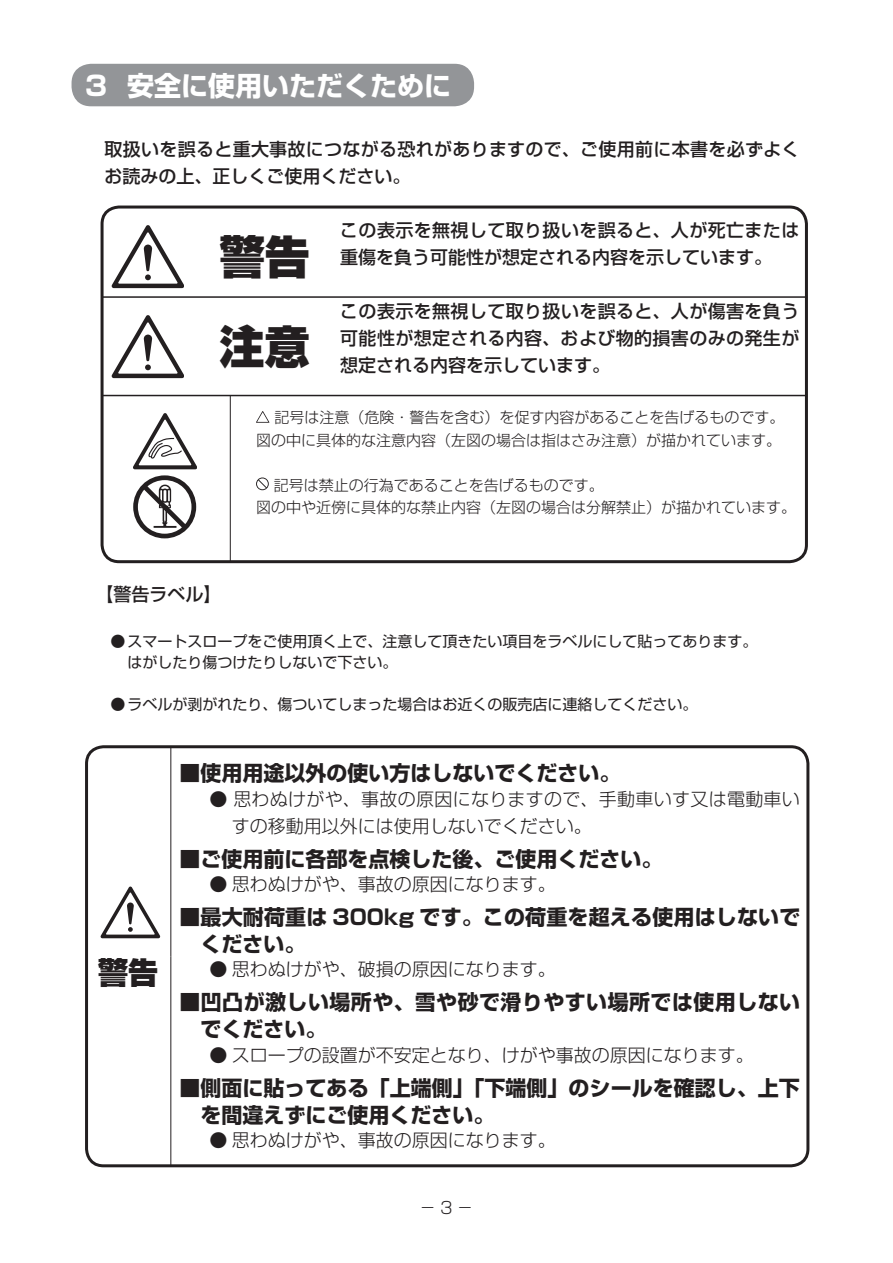
<style>
.page{position:relative;width:893px;height:1263px;background:#fff}
.page>*{position:absolute;margin:0;border:0;box-sizing:border-box;transform-origin:0 0}
.t1{font:900 45px/90px "Shin Go Pro";color:#231f20}
.t2{font:900 30px "Shin Go Pro";color:#231f20}
.t3{font:700 27px "Shin Go Pro";color:#fff}
.t4{font:700 21px/27px "Shin Go Pro";color:#231f20}
.t5{font:700 21px/27px "Shin Go Pro";letter-spacing:.02em;color:#231f20}
.t6{font:500 18px/27px "Shin Go Pro";letter-spacing:.015em;color:#231f20}
.t7{font:300 18px/27px "Shin Go Pro";color:#231f20}
.t8{font:300 16.5px "Shin Go Pro";color:#231f20}
.t9{font:300 15px/22.5px "Shin Go Pro";color:#231f20;text-align:right}
.t10{font:15px/21px "Shin Go Pro";color:#231f20}
</style>
<div class="page">
<div style="left:72px;top:64px;width:402px;height:42px;background:#939598;border-radius:20px"></div>
<svg style="left:256px;top:411px;width:13px;height:12px"></svg>
<svg style="left:256px;top:477px;width:13px;height:13px"></svg>
<svg style="left:112px;top:225px;width:72px;height:63px"></svg>
<svg style="left:112px;top:315px;width:72px;height:63px"></svg>
<svg style="left:133px;top:413px;width:64px;height:56px"></svg>
<svg style="left:133px;top:475px;width:63px;height:63px"></svg>
<div style="left:101px;top:206px;width:707px;height:357px;border:3px solid #231f20;border-radius:17px"></div>
<hr style="left:103px;top:395px;width:704px;height:1px;background:#231f20">
<hr style="left:101px;top:296px;width:706px;height:2px;background:#231f20">
<hr style="left:230px;top:396px;width:1px;height:166px;background:#231f20">
<hr style="left:170px;top:746px;width:1px;height:210px;background:#231f20">
<hr style="left:170px;top:956px;width:1px;height:211px;background:#231f20">
<svg style="left:100px;top:886px;width:60px;height:52px"></svg>
<div style="left:85px;top:745px;width:724px;height:422px;border:3px solid #231f20;border-radius:17px"></div>
<h3 class="t3" style="left:85px;top:64px;width:368px">3 安全に使用いただくために</h3>
<p class="t6" style="left:105px;top:133px;width:697px">取扱いを誤ると重大事故につながる恐れがありますので、ご使用前に本書を必ずよくお読みの上、正しくご使用ください。</p>
<p class="t6" style="left:340px;top:214px;width:461px">この表示を無視して取り扱いを誤ると、人が死亡または重傷を負う可能性が想定される内容を示しています。</p>
<p class="t6" style="left:340px;top:295px;width:461px;text-align:justify">この表示を無視して取り扱いを誤ると、人が傷害を負う可能性が想定される内容、および物的損害のみの発生が想定される内容を示しています。</p>
<p class="t9" style="left:256px;top:404px;width:530px">記号は注意（危険・警告を含む）を促す内容があることを告げるものです。図の中に具体的な注意内容（左図の場合は指はさみ注意）が描かれています。</p>
<p class="t9" style="left:256px;top:472px;width:541px;text-align:left;text-indent:18px">記号は禁止の行為であることを告げるものです。<br>図の中や近傍に具体的な禁止内容（左図の場合は分解禁止）が描かれています。</p>
<h1 class="t1" style="left:220px;top:207px;width:91px">警告注意</h1>
<p class="t6" style="left:96px;top:579px;width:127px">【警告ラベル】</p>
<p class="t10" style="left:128px;top:628px;width:632px;text-indent:-17px">● スマートスロープをご使用頂く上で、注意して頂きたい項目をラベルにして貼ってあります。はがしたり傷つけたりしないで下さい。</p>
<p class="t10" style="left:111px;top:691px;width:589px">● ラベルが剥がれたり、傷ついてしまった場合はお近くの販売店に連絡してください。</p>
<h2 class="t2" style="left:98px;top:948px;width:61px">警告</h2>
<p class="t4" style="left:179px;top:758px;width:443px">■使用用途以外の使い方はしないでください。</p>
<p class="t7" style="left:232px;top:783px;width:570px;text-indent:-22px">● 思わぬけがや、事故の原因になりますので、手動車いす又は電動車いすの移動用以外には使用しないでください。</p>
<p class="t4" style="left:179px;top:843px;width:485px">■ご使用前に各部を点検した後、ご使用ください。</p>
<p class="t7" style="left:209px;top:868px;width:348px">● 思わぬけがや、事故の原因になります。</p>
<p class="t4" style="left:201px;top:901px;width:601px;text-indent:-21px">■最大耐荷重は 300kg です。この荷重を超える使用はしないでください。</p>
<p class="t7" style="left:209px;top:954px;width:348px">● 思わぬけがや、破損の原因になります。</p>
<p class="t5" style="left:201px;top:986px;width:601px;text-indent:-21px">■凹凸が激しい場所や、雪や砂で滑りやすい場所では使用しないでください。</p>
<p class="t7" style="left:209px;top:1039px;width:546px">● スロープの設置が不安定となり、けがや事故の原因になります。</p>
<p class="t4" style="left:201px;top:1072px;width:601px;text-indent:-21px">■側面に貼ってある「上端側」「下端側」のシールを確認し、上下を間違えずにご使用ください。</p>
<p class="t7" style="left:209px;top:1124px;width:348px">● 思わぬけがや、事故の原因になります。</p>
<p class="t8" style="left:420px;top:1194px;width:55px">−3−</p>
</div>
